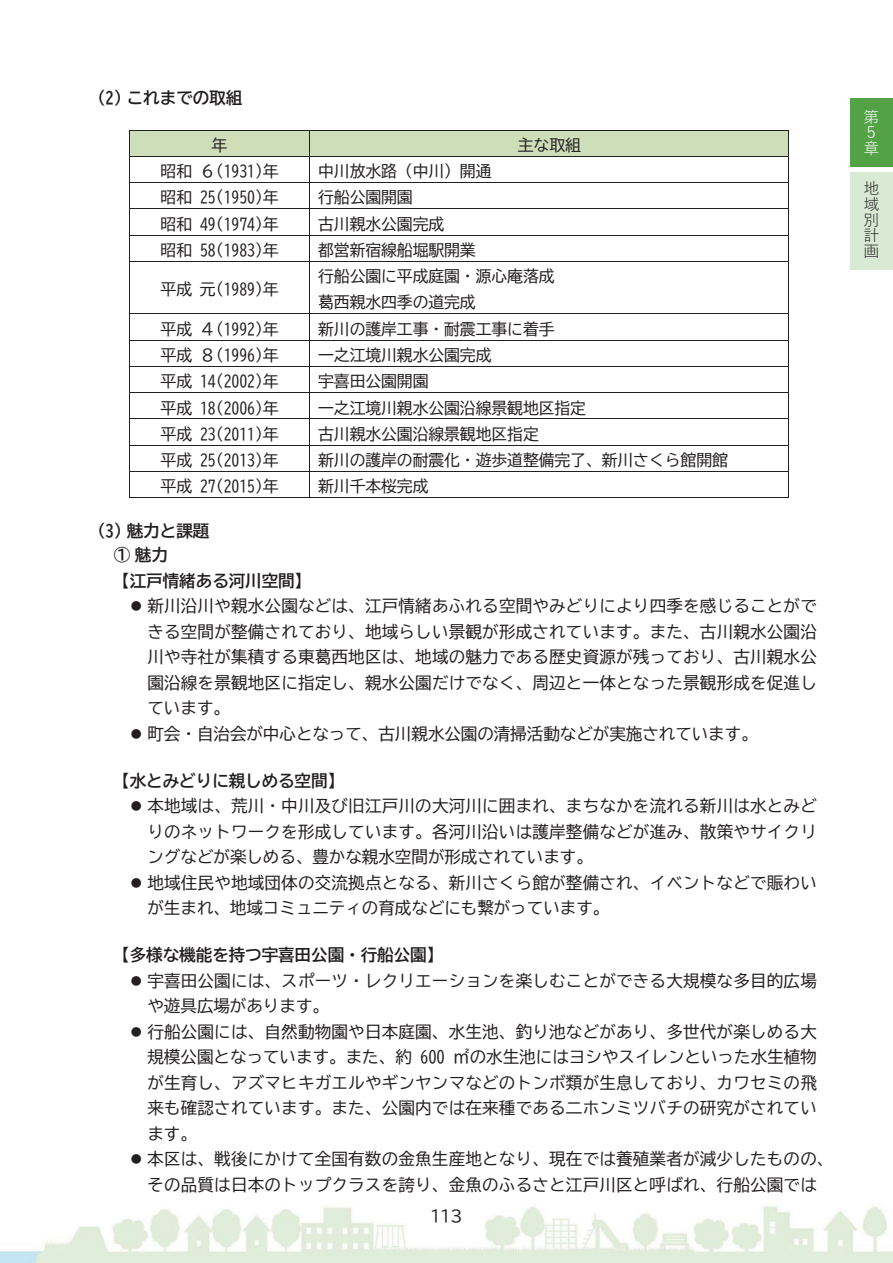
<style>
.page{position:relative;width:893px;height:1263px;background:#fff}
.page>*{position:absolute;margin:0;border:0;box-sizing:border-box;transform-origin:0 0}
.t1{font:16.5px/25.5px "BIZ UD Gothic";letter-spacing:.01em;color:#231f20;text-align:justify}
.t2{font:16.5px/25.2px "BIZ UD Gothic Bold";color:#231f20}
.t3{font:15.9px/25.3px "BIZ UD Gothic";color:#231f20}
.t4{font:15.9px/15.8px "Yu Gothic";color:#231f20;text-align:justify}
.t5{font:15.9px/15.9px "Yu Gothic";color:#fff;text-align:justify}
.t6{font:15.9px "BIZ UDP Gothic";color:#231f20}
</style>
<div class="page">
<div style="left:130px;top:131px;width:180px;height:25px;background:#cedeb9"></div>
<div style="left:310px;top:131px;width:478px;height:25px;background:#cedeb9"></div>
<hr style="left:130px;top:130px;width:180px;height:1px;background:#231f20">
<hr style="left:310px;top:130px;width:478px;height:1px;background:#231f20">
<hr style="left:130px;top:156px;width:180px;height:1px;background:#231f20">
<hr style="left:310px;top:156px;width:478px;height:1px;background:#231f20">
<hr style="left:130px;top:182px;width:180px;height:1px;background:#231f20">
<hr style="left:310px;top:182px;width:478px;height:1px;background:#231f20">
<hr style="left:130px;top:209px;width:180px;height:1px;background:#231f20">
<hr style="left:310px;top:209px;width:478px;height:1px;background:#231f20">
<hr style="left:130px;top:235px;width:180px;height:1px;background:#231f20">
<hr style="left:310px;top:235px;width:478px;height:1px;background:#231f20">
<svg style="left:129px;top:130px;width:1px;height:132px"></svg>
<hr style="left:130px;top:261px;width:180px;height:1px;background:#231f20">
<hr style="left:310px;top:261px;width:478px;height:1px;background:#231f20">
<svg style="left:788px;top:130px;width:1px;height:132px"></svg>
<hr style="left:129px;top:262px;width:1px;height:51px;background:#231f20">
<hr style="left:310px;top:262px;width:1px;height:51px;background:#231f20">
<hr style="left:788px;top:262px;width:1px;height:51px;background:#231f20">
<hr style="left:130px;top:313px;width:180px;height:1px;background:#231f20">
<hr style="left:310px;top:313px;width:478px;height:1px;background:#231f20">
<hr style="left:130px;top:340px;width:180px;height:1px;background:#231f20">
<hr style="left:310px;top:340px;width:478px;height:1px;background:#231f20">
<hr style="left:130px;top:366px;width:180px;height:1px;background:#231f20">
<hr style="left:310px;top:366px;width:478px;height:1px;background:#231f20">
<hr style="left:130px;top:392px;width:180px;height:1px;background:#231f20">
<hr style="left:310px;top:392px;width:478px;height:1px;background:#231f20">
<hr style="left:130px;top:419px;width:180px;height:1px;background:#231f20">
<hr style="left:310px;top:419px;width:478px;height:1px;background:#231f20">
<hr style="left:130px;top:445px;width:180px;height:1px;background:#231f20">
<hr style="left:310px;top:445px;width:478px;height:1px;background:#231f20">
<hr style="left:130px;top:471px;width:180px;height:1px;background:#231f20">
<hr style="left:310px;top:471px;width:478px;height:1px;background:#231f20">
<svg style="left:129px;top:313px;width:1px;height:185px"></svg>
<hr style="left:130px;top:497px;width:180px;height:1px;background:#231f20">
<hr style="left:310px;top:497px;width:478px;height:1px;background:#231f20">
<svg style="left:788px;top:313px;width:1px;height:185px"></svg>
<img style="left:0;top:1206px;width:893px;height:57px">
<div style="left:850px;top:98px;width:43px;height:68px;background:#53a246"></div>
<div style="left:850px;top:172px;width:43px;height:98px;background:#d9ead4"></div>
<p class="t2" style="left:97px;top:85px;width:147px">(2) これまでの取組</p>
<p class="t3" style="left:212px;top:132px;width:17px">年</p>
<p class="t3" style="left:518px;top:132px;width:65px">主な取組</p>
<p class="t3" style="left:161px;top:158px;width:120px">昭和６(1931)年</p>
<p class="t3" style="left:318px;top:158px;width:175px">中川放水路（中川）開通</p>
<p class="t3" style="left:161px;top:185px;width:120px">昭和 25(1950)年</p>
<p class="t3" style="left:318px;top:185px;width:96px">行船公園開園</p>
<p class="t3" style="left:161px;top:211px;width:120px">昭和 49(1974)年</p>
<p class="t3" style="left:318px;top:211px;width:128px">古川親水公園完成</p>
<p class="t3" style="left:161px;top:237px;width:120px">昭和 58(1983)年</p>
<p class="t3" style="left:318px;top:237px;width:159px">都営新宿線船堀駅開業</p>
<p class="t3" style="left:161px;top:277px;width:120px">平成元(1989)年</p>
<p class="t3" style="left:318px;top:264px;width:238px">行船公園に平成庭園・源心庵落成葛西親水四季の道完成</p>
<p class="t3" style="left:161px;top:316px;width:120px">平成４(1992)年</p>
<p class="t3" style="left:318px;top:316px;width:238px">新川の護岸工事・耐震工事に着手</p>
<p class="t3" style="left:161px;top:342px;width:120px">平成８(1996)年</p>
<p class="t3" style="left:318px;top:342px;width:175px">一之江境川親水公園完成</p>
<p class="t3" style="left:161px;top:369px;width:120px">平成 14(2002)年</p>
<p class="t3" style="left:318px;top:369px;width:112px">宇喜田公園開園</p>
<p class="t3" style="left:161px;top:395px;width:120px">平成 18(2006)年</p>
<p class="t3" style="left:318px;top:395px;width:270px">一之江境川親水公園沿線景観地区指定</p>
<p class="t3" style="left:161px;top:421px;width:120px">平成 23(2011)年</p>
<p class="t3" style="left:318px;top:421px;width:222px">古川親水公園沿線景観地区指定</p>
<p class="t3" style="left:161px;top:447px;width:120px">平成 25(2013)年</p>
<p class="t3" style="left:318px;top:447px;width:411px">新川の護岸の耐震化・遊歩道整備完了、新川さくら館開館</p>
<p class="t3" style="left:161px;top:473px;width:120px">平成 27(2015)年</p>
<p class="t3" style="left:318px;top:473px;width:112px">新川千本桜完成</p>
<p class="t2" style="left:113px;top:518px;width:199px;text-indent:-16px">(3) 魅力と課題<br>① 魅力<br>【江戸情緒ある河川空間】</p>
<p class="t1" style="left:147px;top:593px;width:671px;text-indent:-17px">● 新川沿川や親水公園などは、江戸情緒あふれる空間やみどりにより四季を感じることができる空間が整備されており、地域らしい景観が形成されています。また、古川親水公園沿川や寺社が集積する東葛西地区は、地域の魅力である歴史資源が残っており、古川親水公園沿線を景観地区に指定し、親水公園だけでなく、周辺と一体となった景観形成を促進しています。</p>
<p class="t1" style="left:130px;top:721px;width:629px">● 町会・自治会が中心となって、古川親水公園の清掃活動などが実施されています。</p>
<p class="t2" style="left:113px;top:768px;width:233px">【水とみどりに親しめる空間】</p>
<p class="t1" style="left:147px;top:793px;width:671px;text-indent:-17px">● 本地域は、荒川・中川及び旧江戸川の大河川に囲まれ、まちなかを流れる新川は水とみどりのネットワークを形成しています。各河川沿いは護岸整備などが進み、散策やサイクリングなどが楽しめる、豊かな親水空間が形成されています。</p>
<p class="t1" style="left:147px;top:870px;width:671px;text-indent:-17px">● 地域住民や地域団体の交流拠点となる、新川さくら館が整備され、イベントなどで賑わいが生まれ、地域コミュニティの育成などにも繋がっています。</p>
<p class="t2" style="left:113px;top:942px;width:332px">【多様な機能を持つ宇喜田公園・行船公園】</p>
<p class="t1" style="left:147px;top:968px;width:671px;text-indent:-17px">● 宇喜田公園には、スポーツ・レクリエーションを楽しむことができる大規模な多目的広場や遊具広場があります。</p>
<p class="t1" style="left:147px;top:1019px;width:671px;text-indent:-17px">● 行船公園には、自然動物園や日本庭園、水生池、釣り池などがあり、多世代が楽しめる大規模公園となっています。また、約 600 ㎡の水生池にはヨシやスイレンといった水生植物が生育し、アズマヒキガエルやギンヤンマなどのトンボ類が生息しており、カワセミの飛来も確認されています。また、公園内では在来種である二ホンミツバチの研究がされています。</p>
<p class="t1" style="left:130px;top:1146px;width:705px;text-align:center">● 本区は、戦後にかけて全国有数の金魚生産地となり、現在では養殖業者が減少したものの、その品質は日本のトップクラスを誇り、金魚のふるさと江戸川区と呼ばれ、行船公園では</p>
<p class="t6" style="left:430px;top:1208px;width:34px">113</p>
<p class="t5" style="left:864px;top:107px;width:16px;text-align:left">第<br>５章</p>
<p class="t4" style="left:864px;top:178px;width:17px">地域別計画</p>
<p class="t5" style="left:860px;top:108px;width:17px">第５章</p>
<p class="t4" style="left:861px;top:179px;width:17px">地域別計画</p>
</div>
